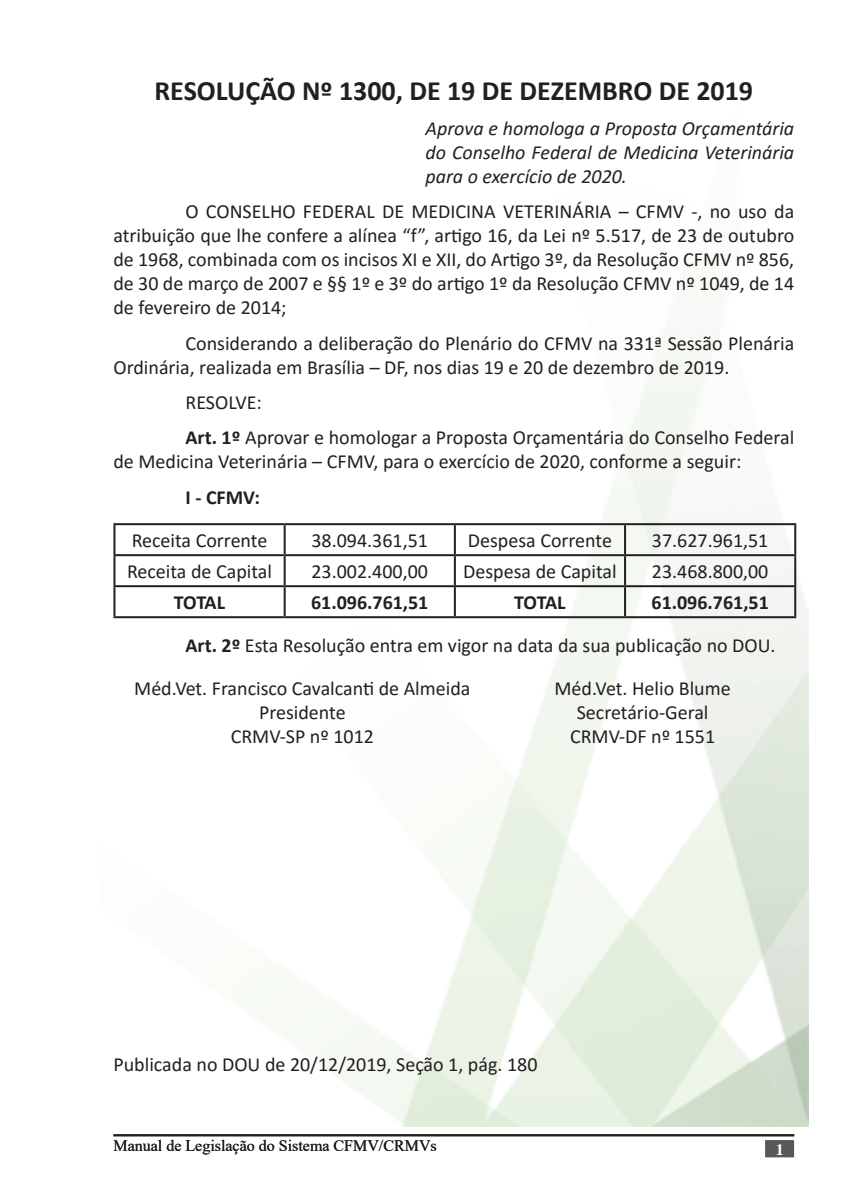
<style>
.page{position:relative;width:851px;height:1191px;background:#fff}
.page>*{position:absolute;margin:0;border:0;box-sizing:border-box;transform-origin:0 0}
.t1{font:700 28px "Calibri";color:#231f20}
.t2{font:20px/24px "Calibri";color:#231f20}
.t3{font:italic 20px/24px "Calibri";color:#231f20;text-align:justify}
.t4{font:700 20px "Calibri";color:#231f20}
.t5{font:16px "Times New Roman";color:#231f20}
.Apresentação{font:700 16px "Times";color:#fff}
.s1{font-weight:700}
</style>
<div class="page">
<img style="left:113px;top:319px;width:695px;height:807px">
<hr style="left:113px;top:1134px;width:681px;height:2px;background:#231f20">
<div style="left:765px;top:1140px;width:28px;height:17px;background:#57585a;border:2px solid #57585a"></div>
<hr style="left:113px;top:523px;width:171px;height:2px;background:#231f20">
<hr style="left:113px;top:525px;width:2px;height:29px;background:#231f20">
<hr style="left:284px;top:523px;width:171px;height:2px;background:#231f20">
<hr style="left:283px;top:525px;width:2px;height:29px;background:#231f20">
<hr style="left:455px;top:523px;width:170px;height:2px;background:#231f20">
<hr style="left:454px;top:525px;width:2px;height:29px;background:#231f20">
<hr style="left:625px;top:523px;width:171px;height:2px;background:#231f20">
<hr style="left:624px;top:525px;width:2px;height:29px;background:#231f20">
<hr style="left:794px;top:525px;width:2px;height:29px;background:#231f20">
<hr style="left:113px;top:554px;width:171px;height:2px;background:#231f20">
<hr style="left:113px;top:556px;width:2px;height:29px;background:#231f20">
<hr style="left:284px;top:554px;width:171px;height:2px;background:#231f20">
<hr style="left:283px;top:556px;width:2px;height:29px;background:#231f20">
<hr style="left:455px;top:554px;width:170px;height:2px;background:#231f20">
<hr style="left:454px;top:556px;width:2px;height:29px;background:#231f20">
<hr style="left:625px;top:554px;width:171px;height:2px;background:#231f20">
<hr style="left:624px;top:556px;width:2px;height:29px;background:#231f20">
<hr style="left:794px;top:556px;width:2px;height:29px;background:#231f20">
<hr style="left:113px;top:585px;width:171px;height:2px;background:#231f20">
<hr style="left:113px;top:587px;width:2px;height:29px;background:#231f20">
<hr style="left:284px;top:585px;width:171px;height:2px;background:#231f20">
<hr style="left:283px;top:587px;width:2px;height:29px;background:#231f20">
<hr style="left:455px;top:585px;width:170px;height:2px;background:#231f20">
<hr style="left:454px;top:587px;width:2px;height:29px;background:#231f20">
<hr style="left:625px;top:585px;width:171px;height:2px;background:#231f20">
<hr style="left:624px;top:587px;width:2px;height:29px;background:#231f20">
<hr style="left:794px;top:587px;width:2px;height:29px;background:#231f20">
<hr style="left:113px;top:616px;width:171px;height:2px;background:#231f20">
<hr style="left:284px;top:616px;width:171px;height:2px;background:#231f20">
<hr style="left:455px;top:616px;width:170px;height:2px;background:#231f20">
<hr style="left:625px;top:616px;width:171px;height:2px;background:#231f20">
<p class="t1" style="left:154px;top:71px;width:600px">RESOLUÇÃO Nº 1300, DE 19 DE DEZEMBRO DE 2019</p>
<p class="t3" style="left:425px;top:115px;width:370px">Aprova e homologa a Proposta Orçamentária do Conselho Federal de Medicina Veterinária para o exercício de 2020.</p>
<p class="t2" style="left:113px;top:199px;width:682px;text-align:justify;text-indent:72px">O CONSELHO FEDERAL DE MEDICINA VETERINÁRIA – CFMV -, no uso da atribuição que lhe confere a alínea “f”, artigo 16, da Lei nº 5.517, de 23 de outubro de 1968, combinada com os incisos XI e XII, do Artigo 3º, da Resolução CFMV nº 856, de 30 de março de 2007 e §§ 1º e 3º do artigo 1º da Resolução CFMV nº 1049, de 14 de fevereiro de 2014;</p>
<p class="t2" style="left:113px;top:330px;width:682px;text-indent:72px">Considerando a deliberação do Plenário do CFMV na 331ª Sessão Plenária<br>Ordinária, realizada em Brasília – DF, nos dias 19 e 20 de dezembro de 2019.</p>
<p class="t2" style="left:185px;top:390px;width:78px">RESOLVE:</p>
<p class="t2" style="left:113px;top:425px;width:682px;text-indent:72px"><span class="s1">Art. 1º</span> Aprovar e homologar a Proposta Orçamentária do Conselho Federal de Medicina Veterinária – CFMV, para o exercício de 2020, conforme a seguir:</p>
<p class="t4" style="left:185px;top:483px;width:76px">I - CFMV:</p>
<p class="t2" style="left:132px;top:528px;width:137px">Receita Corrente</p>
<p class="t2" style="left:311px;top:528px;width:118px">38.094.361,51</p>
<p class="t2" style="left:468px;top:528px;width:146px">Despesa Corrente</p>
<p class="t2" style="left:651px;top:528px;width:118px">37.627.961,51</p>
<p class="t2" style="left:127px;top:559px;width:146px">Receita de Capital</p>
<p class="t2" style="left:311px;top:559px;width:118px">23.002.400,00</p>
<p class="t2" style="left:463px;top:559px;width:155px">Despesa de Capital</p>
<p class="t2" style="left:651px;top:559px;width:118px">23.468.800,00</p>
<p class="t4" style="left:174px;top:588px;width:53px">TOTAL</p>
<p class="t4" style="left:311px;top:588px;width:119px">61.096.761,51</p>
<p class="t4" style="left:514px;top:588px;width:53px">TOTAL</p>
<p class="t4" style="left:651px;top:588px;width:119px">61.096.761,51</p>
<p class="t2" style="left:185px;top:633px;width:591px"><span class="s1">Art. 2º</span> Esta Resolução entra em vigor na data da sua publicação no DOU.</p>
<p class="t2" style="left:134px;top:675px;width:338px">Méd.Vet. Francisco Cavalcanti de Almeida</p>
<p class="t2" style="left:259px;top:699px;width:88px">Presidente</p>
<p class="t2" style="left:231px;top:723px;width:145px">CRMV-SP nº 1012</p>
<p class="t2" style="left:554px;top:675px;width:178px">Méd.Vet. Helio Blume</p>
<p class="t2" style="left:576px;top:699px;width:133px">Secretário-Geral</p>
<p class="t2" style="left:570px;top:723px;width:147px">CRMV-DF nº 1551</p>
<p class="t2" style="left:113px;top:1051px;width:425px">Publicada no DOU de 20/12/2019, Seção 1, pág. 180</p>
<p class="t5" style="left:113px;top:1134px;width:325px">Manual de Legislação do Sistema CFMV/CRMVs</p>
<p class="Apresentação" style="left:775px;top:1140px;width:9px">1</p>
</div>
